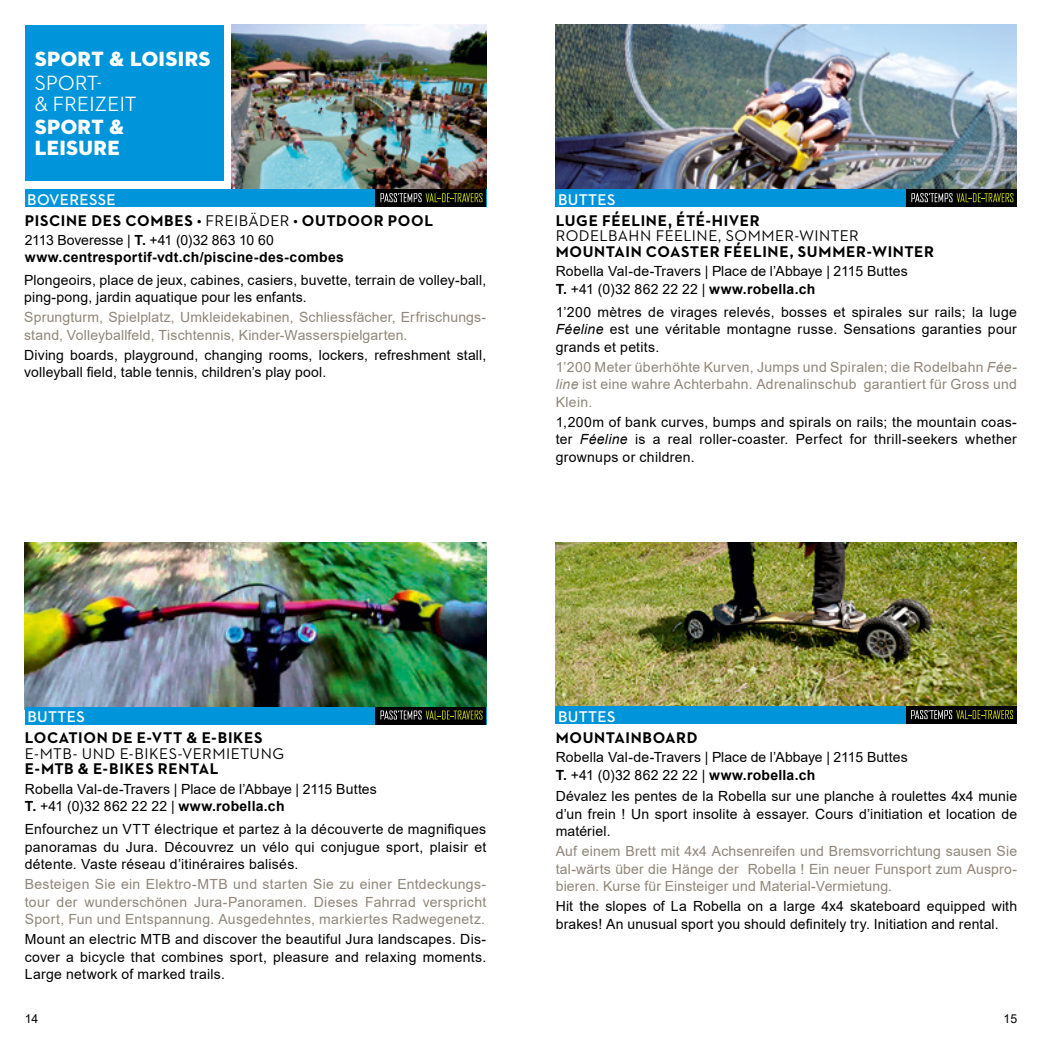
<style>
.page{position:relative;width:1042px;height:1042px;background:#fff}
.page>*{position:absolute;margin:0;border:0;box-sizing:border-box;transform-origin:0 0}
.t1{font:21px/21px "Neutraface 2 Display Titling";letter-spacing:.02em;color:#fff}
.t2{font:500 21px/21px "Neutraface 2 Display";letter-spacing:.02em;color:#fff}
.t3{font:700 15.75px "Neutraface 2 Text";letter-spacing:.04em;color:#000}
.t4{font:15.75px "Neutraface 2 Text";letter-spacing:.025em;color:#000}
.t5{font:600 15.75px "Neutraface 2 Text";letter-spacing:.02em;color:#fff}
.t6{font:14px/17.5px "Arial";letter-spacing:.015em;color:#000}
.t7{font:14px/17.5px "Arial";letter-spacing:.015em;color:#908679;text-align:justify}
.t8{font:700 14px/17.5px "Arial";letter-spacing:.02em;color:#000}
.t9{font:12.25px "Arial";color:#000}
.s1{font-weight:400}
.s2{font-weight:700}
.s3{font-style:italic}
</style>
<div class="page">
<img style="left:232px;top:25px;width:254px;height:165px">
<div style="left:25px;top:25px;width:198px;height:156px;background:#0095db"></div>
<img style="left:24px;top:542px;width:462px;height:167px">
<div style="left:25px;top:190px;width:461px;height:17px;background:#0095db"></div>
<div style="left:375px;top:190px;width:111px;height:17px;background:#000"></div>
<svg style="left:380px;top:193px;width:102px;height:9px"></svg>
<div style="left:25px;top:707px;width:461px;height:17px;background:#0095db"></div>
<div style="left:375px;top:707px;width:111px;height:17px;background:#000"></div>
<svg style="left:380px;top:710px;width:102px;height:9px"></svg>
<img style="left:556px;top:25px;width:461px;height:165px">
<img style="left:556px;top:542px;width:461px;height:165px">
<div style="left:556px;top:707px;width:461px;height:17px;background:#0095db"></div>
<div style="left:556px;top:190px;width:461px;height:17px;background:#0095db"></div>
<div style="left:906px;top:190px;width:111px;height:17px;background:#000"></div>
<svg style="left:911px;top:193px;width:102px;height:9px"></svg>
<div style="left:906px;top:707px;width:111px;height:17px;background:#000"></div>
<svg style="left:911px;top:710px;width:102px;height:9px"></svg>
<h1 class="t1" style="left:35px;top:49px;width:177px">SPORT &amp; LOISIRS</h1>
<h1 class="t2" style="left:35px;top:72px;width:103px">SPORT-<br>&amp; FREIZEIT</h1>
<h1 class="t1" style="left:35px;top:117px;width:91px">SPORT &amp;<br>LEISURE</h1>
<p class="t5" style="left:27px;top:189px;width:90px">BOVERESSE</p>
<p class="t3" style="left:25px;top:210px;width:410px">PISCINE DES COMBES • <span class="s1">FREIBÄDER</span> • OUTDOOR POOL</p>
<p class="t8" style="left:25px;top:231px;width:321px"><span class="s1">2113 Boveresse |</span> T. <span class="s1">+41 (0)32 863 10 60 </span>www.centresportif-vdt.ch/piscine-des-combes</p>
<p class="t6" style="left:24px;top:271px;width:463px">Plongeoirs, place de jeux, cabines, casiers, buvette, terrain de volley-ball, ping-pong, jardin aquatique pour les enfants.</p>
<p class="t7" style="left:24px;top:309px;width:463px">Sprungturm, Spielplatz, Umkleidekabinen, Schliessfächer, Erfrischungs&shy;stand, Volleyballfeld, Tischtennis, Kinder-Wasserspielgarten.</p>
<p class="t6" style="left:24px;top:346px;width:463px">Diving boards, playground, changing rooms, lockers, refreshment stall, volleyball field, table tennis, children’s play pool.</p>
<p class="t5" style="left:558px;top:189px;width:59px">BUTTES</p>
<p class="t3" style="left:556px;top:210px;width:206px">LUGE FÉELINE, ÉTÉ-HIVER</p>
<p class="t4" style="left:556px;top:226px;width:305px">RODELBAHN FÉELINE, SOMMER-WINTER</p>
<p class="t3" style="left:556px;top:242px;width:380px">MOUNTAIN COASTER FÉELINE, SUMMER-WINTER</p>
<p class="t6" style="left:556px;top:263px;width:353px">Robella Val-de-Travers | Place de l’Abbaye | 2115 Buttes<br><span class="s2">T.</span> +41 (0)32 862 22 22 | <span class="s2">www.robella.ch</span></p>
<p class="t6" style="left:556px;top:303px;width:463px;text-align:justify">1’200 mètres de virages relevés, bosses et spirales sur rails; la luge <span class="s3">Féeline</span> est une véritable montagne russe. Sensations garanties pour grands et petits.</p>
<p class="t7" style="left:556px;top:358px;width:463px">1’200 Meter überhöhte Kurven, Jumps und Spiralen; die Rodelbahn <span class="s3">Fée&shy;line</span> ist eine wahre Achterbahn. Adrenalinschub garantiert für Gross und Klein.</p>
<p class="t6" style="left:556px;top:413px;width:463px;text-align:justify">1,200m of bank curves, bumps and spirals on rails; the mountain coas&shy;ter <span class="s3">Féeline</span> is a real roller-coaster. Perfect for thrill-seekers whether grownups or children.</p>
<p class="t5" style="left:27px;top:706px;width:59px">BUTTES</p>
<p class="t3" style="left:25px;top:727px;width:239px">LOCATION DE E-VTT &amp; E-BIKES</p>
<p class="t4" style="left:25px;top:743px;width:261px">E-MTB- UND E-BIKES-VERMIETUNG</p>
<p class="t3" style="left:25px;top:759px;width:195px">E-MTB &amp; E-BIKES RENTAL</p>
<p class="t6" style="left:25px;top:780px;width:353px">Robella Val-de-Travers | Place de l’Abbaye | 2115 Buttes<br><span class="s2">T.</span> +41 (0)32 862 22 22 | <span class="s2">www.robella.ch</span></p>
<p class="t6" style="left:25px;top:820px;width:463px;text-align:justify">Enfourchez un VTT électrique et partez à la découverte de magnifiques panoramas du Jura. Découvrez un vélo qui conjugue sport, plaisir et détente. Vaste réseau d’itinéraires balisés.</p>
<p class="t7" style="left:25px;top:875px;width:463px">Besteigen Sie ein Elektro-MTB und starten Sie zu einer Entdeckungs&shy;tour der wunderschönen Jura-Panoramen. Dieses Fahrrad verspricht Sport, Fun und Entspannung. Ausgedehntes, markiertes Radwegenetz.</p>
<p class="t6" style="left:25px;top:930px;width:463px;text-align:justify">Mount an electric MTB and discover the beautiful Jura landscapes. Dis&shy;cover a bicycle that combines sport, pleasure and relaxing moments.<br>Large network of marked trails.</p>
<p class="t5" style="left:558px;top:706px;width:59px">BUTTES</p>
<p class="t3" style="left:556px;top:727px;width:143px">MOUNTAINBOARD</p>
<p class="t6" style="left:556px;top:748px;width:353px">Robella Val-de-Travers | Place de l’Abbaye | 2115 Buttes<br><span class="s2">T.</span> +41 (0)32 862 22 22 | <span class="s2">www.robella.ch</span></p>
<p class="t6" style="left:556px;top:787px;width:463px;text-align:justify">Dévalez les pentes de la Robella sur une planche à roulettes 4x4 munie d’un frein ! Un sport insolite à essayer. Cours d’initiation et location de matériel.</p>
<p class="t7" style="left:556px;top:842px;width:463px">Auf einem Brett mit 4x4 Achsenreifen und Bremsvorrichtung sausen Sie tal-wärts über die Hänge der Robella ! Ein neuer Funsport zum Auspro&shy;bieren. Kurse für Einsteiger und Material-Vermietung.</p>
<p class="t6" style="left:556px;top:897px;width:463px">Hit the slopes of La Robella on a large 4x4 skateboard equipped with brakes! An unusual sport you should definitely try. Initiation and rental.</p>
<p class="t9" style="left:25px;top:1010px;width:15px">14</p>
<p class="t9" style="left:1003px;top:1010px;width:15px">15</p>
</div>
